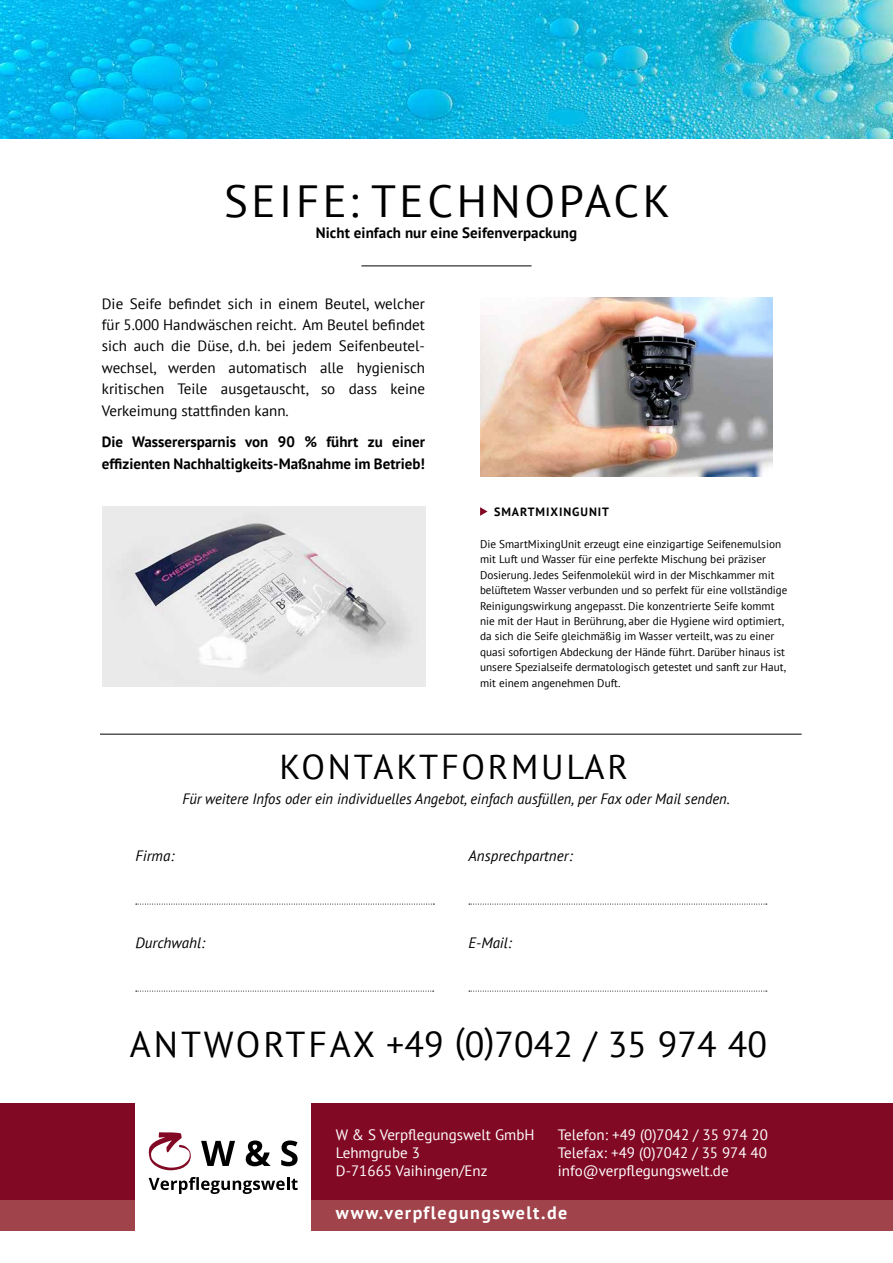
<style>
.page{position:relative;width:893px;height:1263px;background:#fff}
.page>*{position:absolute;margin:0;border:0;box-sizing:border-box;transform-origin:0 0}
.t1{font:45px "PT Sans";letter-spacing:.08em;color:#000}
.t2{font:36px "PT Sans";letter-spacing:.02em;color:#000}
.t3{font:34.5px "PT Sans";letter-spacing:.08em;color:#000}
.t4{font:700 18px "PT Sans";letter-spacing:.08em;color:#fff}
.t5{font:15px/21.5px "PT Sans";color:#000;text-align:justify}
.t6{font:15px/18px "PT Sans";color:#fff}
.t7{font:italic 15px "PT Sans";color:#000}
.t8{font:700 15px/21.5px "PT Sans";color:#000}
.t9{font:700 12px "PT Sans";letter-spacing:.08em;color:#000}
.t10{font:11.25px/15.5px "PT Sans";color:#000}
</style>
<div class="page">
<img style="left:0;top:0;width:893px;height:138px">
<div style="left:0;top:1103px;width:893px;height:128px;background:#820924"></div>
<div style="left:0;top:1200px;width:893px;height:31px;background:#a1434a"></div>
<div style="left:135px;top:1101px;width:176px;height:132px;background:#fff"></div>
<svg style="left:149px;top:1177px;width:149px;height:17px"></svg>
<svg style="left:201px;top:1141px;width:34px;height:25px"></svg>
<svg style="left:246px;top:1140px;width:25px;height:26px"></svg>
<svg style="left:281px;top:1140px;width:17px;height:26px"></svg>
<svg style="left:149px;top:1132px;width:42px;height:38px"></svg>
<hr style="left:361px;top:265px;width:170px;height:1px;background:#000">
<hr style="left:100px;top:734px;width:702px;height:1px;background:#000">
<svg style="left:136px;top:904px;width:298px;height:1px"></svg>
<svg style="left:136px;top:991px;width:298px;height:1px"></svg>
<svg style="left:469px;top:904px;width:298px;height:1px"></svg>
<svg style="left:469px;top:991px;width:298px;height:1px"></svg>
<svg style="left:480px;top:507px;width:7px;height:9px"></svg>
<img style="left:480px;top:297px;width:292px;height:180px">
<img style="left:102px;top:507px;width:323px;height:180px">
<h1 class="t1" style="left:224px;top:172px;width:448px">SEIFE: TECHNOPACK</h1>
<h3 class="t8" style="left:316px;top:222px;width:263px">Nicht einfach nur eine Seifenverpackung</h3>
<p class="t5" style="left:102px;top:292px;width:325px">Die Seife befindet sich in einem Beutel, welcher für 5.000 Handwäschen reicht. Am Beutel befindet sich auch die Düse, d.h. bei jedem Seifenbeutel&shy;wechsel, werden automatisch alle hygienisch kritischen Teile ausgetauscht, so dass keine Verkeimung stattfinden kann.</p>
<h3 class="t8" style="left:102px;top:431px;width:325px">Die Wasserersparnis von 90 % führt zu einer effizienten Nachhaltigkeits-Maßnahme im Betrieb!</h3>
<p class="t9" style="left:494px;top:504px;width:116px">SMARTMIXINGUNIT</p>
<p class="t10" style="left:480px;top:536px;width:309px">Die SmartMixingUnit erzeugt eine einzigartige Seifenemulsion mit Luft und Wasser für eine perfekte Mischung bei präziser Dosierung. Jedes Seifenmolekül wird in der Mischkammer mit belüftetem Wasser verbunden und so perfekt für eine vollständige Reinigungswirkung angepasst. Die konzentrierte Seife kommt nie mit der Haut in Berührung, aber die Hygiene wird optimiert, da sich die Seife gleichmäßig im Wasser verteilt, was zu einer quasi sofortigen Abdeckung der Hände führt. Darüber hinaus ist unsere Spezialseife dermatologisch getestet und sanft zur Haut, mit einem angenehmen Duft.</p>
<h3 class="t3" style="left:279px;top:745px;width:350px">KONTAKTFORMULAR</h3>
<h3 class="t7" style="left:182px;top:789px;width:549px">Für weitere Infos oder ein individuelles Angebot, einfach ausfüllen, per Fax oder Mail senden.</h3>
<h3 class="t7" style="left:135px;top:846px;width:40px">Firma:</h3>
<h3 class="t7" style="left:469px;top:846px;width:106px">Ansprechpartner:</h3>
<h3 class="t7" style="left:135px;top:933px;width:71px">Durchwahl:</h3>
<h3 class="t7" style="left:469px;top:933px;width:45px">E-Mail:</h3>
<h2 class="t2" style="left:130px;top:1021px;width:638px">ANTWORTFAX +49 (0)7042 / 35 974 40</h2>
<h3 class="t6" style="left:336px;top:1126px;width:200px">W &amp; S Verpflegungswelt GmbH<br>Lehmgrube 3<br>D-71665 Vaihingen/Enz</h3>
<h3 class="t4" style="left:336px;top:1201px;width:233px">www.verpflegungswelt.de</h3>
<h3 class="t6" style="left:558px;top:1126px;width:211px;text-align:justify">Telefon: +49 (0)7042 / 35 974 20<br>Telefax: +49 (0)7042 / 35 974 40 info@verpflegungswelt.de</h3>
</div>
